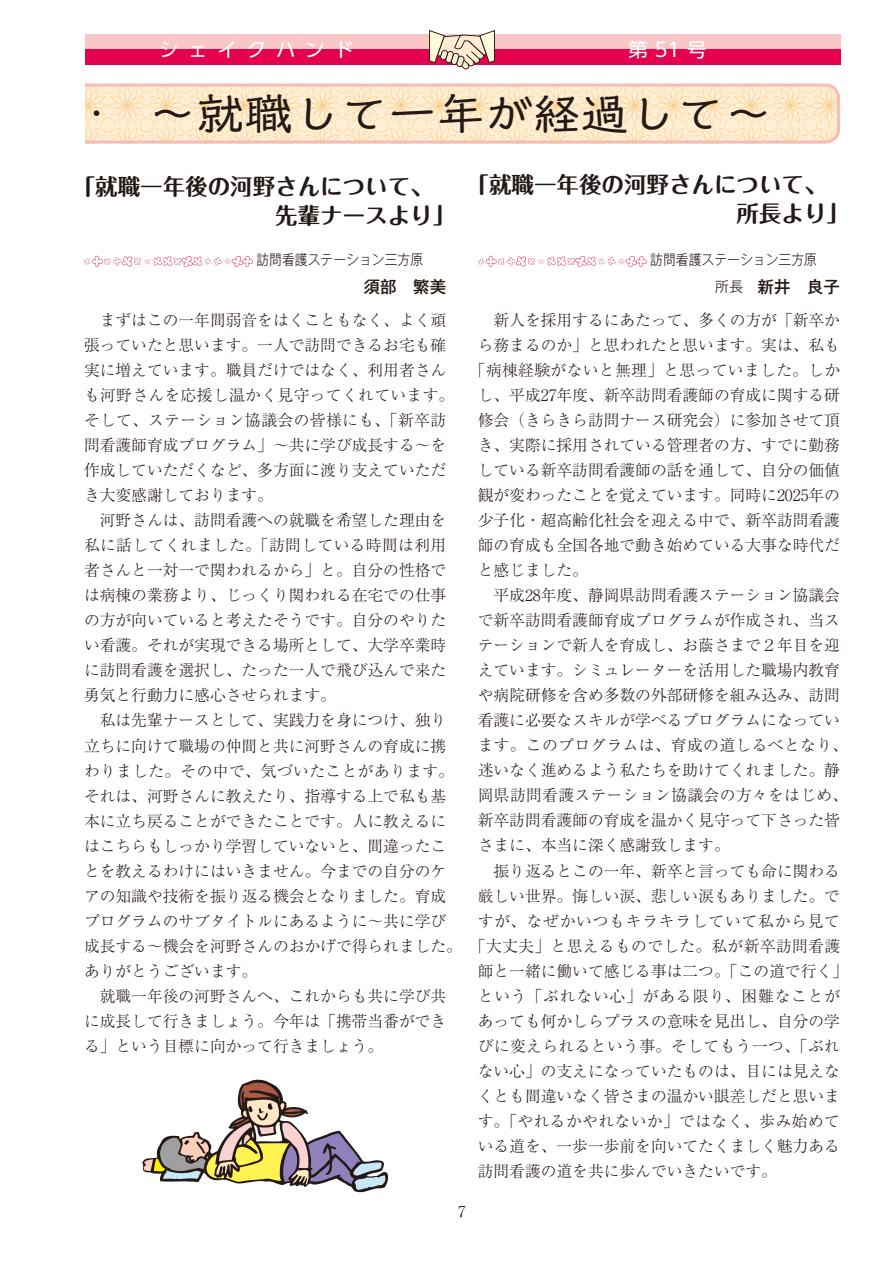
<style>
.page{position:relative;width:893px;height:1263px;background:#fff}
.page>*{position:absolute;margin:0;border:0;box-sizing:border-box;transform-origin:0 0}
.t1{font:43.2px "Talking Std";color:#231916;scale:1.11 1}
.t2{font:700 22.5px/29.2px "Maru Fo Pro";color:#231916}
.t3{font:19.5px "UD Shin Go Pro";letter-spacing:.5em;color:#fff}
.t4{font:500 16.5px "Gothic MB101 Pr 6";color:#231916}
.t5{font:300 15.75px/25px "Ryumin Pr 6";color:#231916}
.t6{font:300 15.75px "Ryumin Pr 6";letter-spacing:.025em;color:#231916}
.t7{font:300 15.75px "Ryumin Pr 6";letter-spacing:.05em;color:#231916}
.t8{font:300 15.75px "Ryumin Pr 6";letter-spacing:.055em;color:#231916}
.t9{font:300 15px "Ryumin Pr 6";color:#231916}
.t10{font:300 14.25px "Gothic MB101 Pr 6";color:#231916;scale:.9 1}
.s1{font-size:39px}
.s2{font-weight:300;font-size:14.25px}
</style>
<div class="page">
<svg style="left:478px;top:255px;width:169px;height:12px"></svg>
<svg style="left:84px;top:255px;width:170px;height:12px"></svg>
<svg style="left:85px;top:84px;width:755px;height:60px"></svg>
<svg style="left:142px;top:1080px;width:246px;height:112px"></svg>
<div style="left:84px;top:35px;width:756px;height:15px;background:#f8c7c6"></div>
<div style="left:84px;top:50px;width:756px;height:15px;background:#e50050"></div>
<svg style="left:429px;top:30px;width:66px;height:39px"></svg>
<p class="t3" style="left:159px;top:34px;width:196px">シェイクハンド</p>
<p class="t3" style="left:629px;top:34px;width:79px">第51号</p>
<h1 class="t1" style="left:-1px;top:81px;width:698px"><span class="s1">　　・</span> ～就職して一年が経過して～</h1>
<h2 class="t2" style="left:275px;top:169px;width:181px;text-indent:-203px">「就職一年後の河野さんについて、先輩ナースより」</h2>
<h2 class="t2" style="left:736px;top:167px;width:114px;text-indent:-270px">「就職一年後の河野さんについて、所長より」</h2>
<p class="t10" style="left:256px;top:248px;width:187px">訪問看護ステーション三方原</p>
<p class="t4" style="left:364px;top:273px;width:84px">須部　繁美</p>
<p class="t5" style="left:84px;top:306px;width:380px">　まずはこの一年間弱音をはくこともなく、よく頑張っていたと思います。一人で訪問できるお宅も確実に増えています。職員だけではなく、利用者さんも河野さんを応援し温かく見守ってくれています。そして、ステーション協議会の皆様にも、「新卒訪問看護師育成プログラム」～共に学び成長する～を作成していただくなど、多方面に渡り支えていただき大変感謝しております。<br>　河野さんは、訪問看護への就職を希望した理由を私に話してくれました。「訪問している時間は利用者さんと一対一で関われるから」と。自分の性格では病棟の業務より、じっくり関われる在宅での仕事の方が向いていると考えたそうです。自分のやりたい看護。それが実現できる場所として、大学卒業時に訪問看護を選択し、たった一人で飛び込んで来た勇気と行動力に感心させられます。<br>　私は先輩ナースとして、実践力を身につけ、独り立ちに向けて職場の仲間と共に河野さんの育成に携わりました。その中で、気づいたことがあります。それは、河野さんに教えたり、指導する上で私も基本に立ち戻ることができたことです。人に教えるにはこちらもしっかり学習していないと、間違ったことを教えるわけにはいきません。今までの自分のケアの知識や技術を振り返る機会となりました。育成プログラムのサブタイトルにあるように～共に学び成長する～機会を河野さんのおかげで得られました。ありがとうございます。<br>　就職一年後の河野さんへ、これからも共に学び共に成長して行きましょう。今年は「携帯当番ができる」という目標に向かって行きましょう。</p>
<p class="t5" style="left:478px;top:306px;width:364px">　新人を採用するにあたって、多くの方が「新卒か</p>
<p class="t10" style="left:650px;top:248px;width:187px">訪問看護ステーション三方原</p>
<p class="t4" style="left:715px;top:273px;width:127px"><span class="s2">所長　</span>新井　良子</p>
<p class="t5" style="left:478px;top:331px;width:364px">ら務まるのか」と思われたと思います。実は、私も</p>
<p class="t6" style="left:470px;top:357px;width:372px">「病棟経験がないと無理」と思っていました。しか</p>
<p class="t5" style="left:478px;top:381px;width:364px">し、平成27年度、新卒訪問看護師の育成に関する研</p>
<p class="t5" style="left:478px;top:406px;width:364px">修会（きらきら訪問ナース研究会）に参加させて頂</p>
<p class="t5" style="left:478px;top:431px;width:364px">き、実際に採用されている管理者の方、すでに勤務</p>
<p class="t5" style="left:478px;top:456px;width:364px">している新卒訪問看護師の話を通して、自分の価値</p>
<p class="t5" style="left:478px;top:481px;width:364px">観が変わったことを覚えています。同時に2025年の</p>
<p class="t5" style="left:478px;top:506px;width:364px">少子化・超高齢化社会を迎える中で、新卒訪問看護</p>
<p class="t5" style="left:478px;top:532px;width:364px">師の育成も全国各地で動き始めている大事な時代だ</p>
<p class="t5" style="left:478px;top:557px;width:112px">と感じました。</p>
<p class="t5" style="left:478px;top:582px;width:364px">　平成28年度、静岡県訪問看護ステーション協議会</p>
<p class="t5" style="left:478px;top:607px;width:364px">で新卒訪問看護師育成プログラムが作成され、当ス</p>
<p class="t5" style="left:478px;top:632px;width:364px">テーションで新人を育成し、お蔭さまで２年目を迎</p>
<p class="t5" style="left:478px;top:657px;width:364px">えています。シミュレーターを活用した職場内教育</p>
<p class="t5" style="left:478px;top:682px;width:364px">や病院研修を含め多数の外部研修を組み込み、訪問</p>
<p class="t5" style="left:478px;top:707px;width:364px">看護に必要なスキルが学べるプログラムになってい</p>
<p class="t6" style="left:478px;top:733px;width:372px">ます。このプログラムは、育成の道しるべとなり、</p>
<p class="t5" style="left:478px;top:757px;width:364px">迷いなく進めるよう私たちを助けてくれました。静</p>
<p class="t6" style="left:478px;top:783px;width:372px">岡県訪問看護ステーション協議会の方々をはじめ、</p>
<p class="t5" style="left:478px;top:807px;width:364px">新卒訪問看護師の育成を温かく見守って下さった皆</p>
<p class="t5" style="left:478px;top:832px;width:253px">さまに、本当に深く感謝致します。</p>
<p class="t5" style="left:478px;top:857px;width:364px">　振り返るとこの一年、新卒と言っても命に関わる</p>
<p class="t5" style="left:478px;top:882px;width:364px">厳しい世界。悔しい涙、悲しい涙もありました。で</p>
<p class="t7" style="left:478px;top:908px;width:364px">すが、なぜかいつもキラキラしていて私から見て</p>
<p class="t6" style="left:470px;top:933px;width:372px">「大丈夫」と思えるものでした。私が新卒訪問看護</p>
<p class="t5" style="left:478px;top:957px;width:372px">師と一緒に働いて感じる事は二つ。「この道で行く」</p>
<p class="t8" style="left:478px;top:983px;width:364px">という「ぶれない心」がある限り、困難なことが</p>
<p class="t5" style="left:478px;top:1007px;width:364px">あっても何かしらプラスの意味を見出し、自分の学</p>
<p class="t6" style="left:478px;top:1033px;width:364px">びに変えられるという事。そしてもう一つ、「ぶれ</p>
<p class="t5" style="left:478px;top:1057px;width:364px">ない心」の支えになっていたものは、目には見えな</p>
<p class="t5" style="left:478px;top:1082px;width:364px">くとも間違いなく皆さまの温かい眼差しだと思いま</p>
<p class="t6" style="left:478px;top:1109px;width:364px">す。「やれるかやれないか」ではなく、歩み始めて</p>
<p class="t5" style="left:478px;top:1133px;width:364px">いる道を、一歩一歩前を向いてたくましく魅力ある</p>
<p class="t5" style="left:478px;top:1158px;width:301px">訪問看護の道を共に歩んでいきたいです。</p>
<p class="t9" style="left:458px;top:1200px;width:9px">7</p>
</div>
